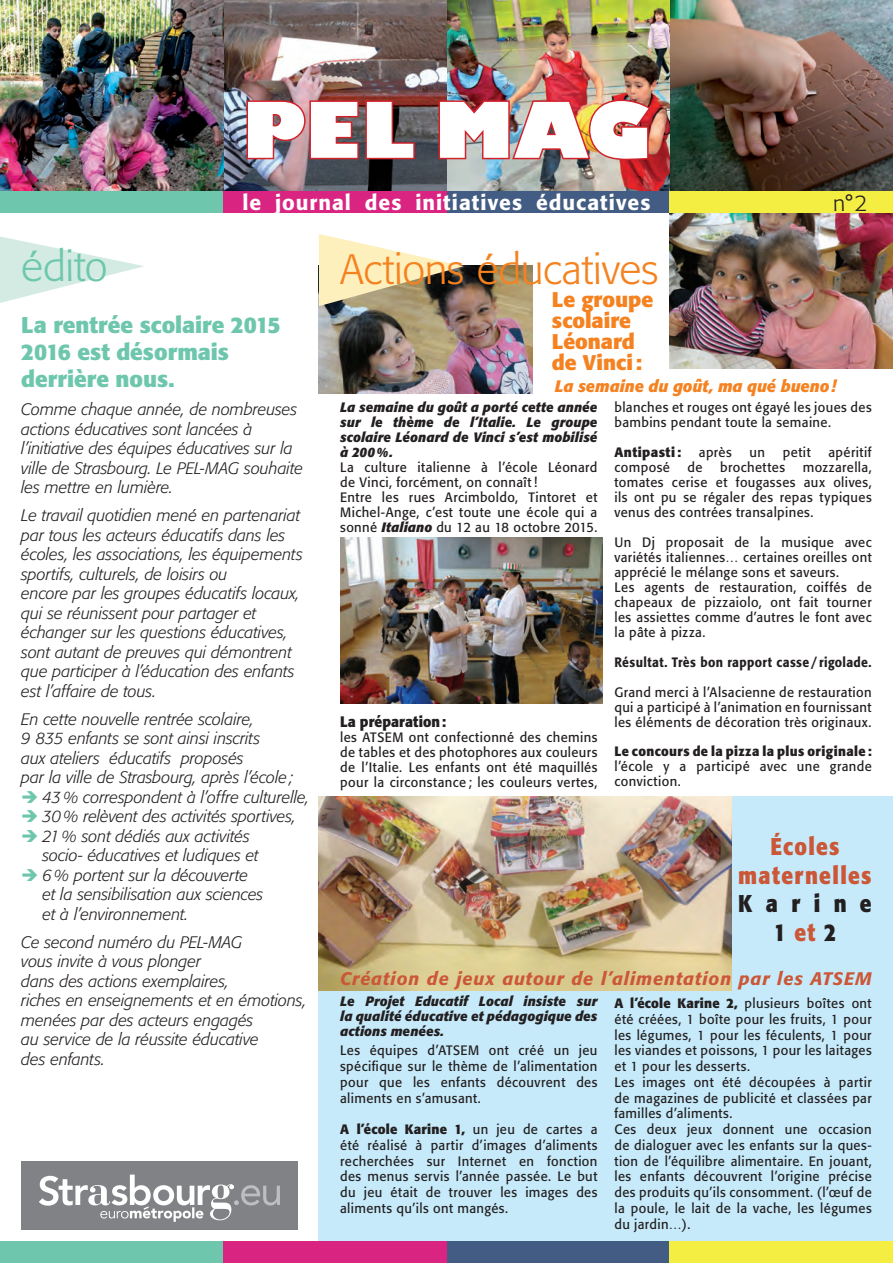
<style>
.page{position:relative;width:893px;height:1263px;background:#fff}
.page>*{position:absolute;margin:0;border:0;box-sizing:border-box;transform-origin:0 0}
.t1{font:800 75px "Gill Sans";letter-spacing:.01em;color:#fff}
.t2{font:300 42px "Formata";letter-spacing:-.005em;color:#f58220}
.t3{font:300 42px "Formata";letter-spacing:-.005em;color:#6ec7ad}
.t4{font:700 24px/28.5px "Formata";letter-spacing:.06em;color:#cb5737;text-align:center;scale:.87 1}
.t5{font:700 24px/28.5px "Formata";letter-spacing:.635em;color:#231f20;text-align:center;scale:.87 1}
.t6{font:700 22.5px/27px "Formata";color:#6ec7ad}
.t7{font:300 22.5px "Formata";color:#231f20}
.t8{font:500 21px "Formata";letter-spacing:.05em;color:#fff}
.t9{font:700 21px/21px "Formata";color:#f58220}
.t10{font:italic 500 18px "Formata";letter-spacing:.05em;color:#cb5737}
.t11{font:italic 300 16.5px/19.5px "Formata";letter-spacing:-.005em;color:#231f20}
.t12{font:italic 700 16.5px "Formata";color:#f58220;scale:.96 1}
.t13{font:700 15px "Formata";letter-spacing:.01em;color:#231f20;scale:.92 1}
.t14{font:13.5px/15.8px "Formata";letter-spacing:.03em;color:#231f20;scale:.96 1}
.t15{font:italic 700 13.5px/15px "Formata";letter-spacing:.01em;color:#231f20;text-align:justify;scale:.96 1}
.t16{font:500 13.5px "Formata";letter-spacing:.03em;color:#231f20;scale:.9 1}
.t17{font:700 13.5px "Formata";letter-spacing:.03em;color:#231f20;scale:.94 1}
.t18{font:700 13.5px "Formata";letter-spacing:.03em;color:#231f20;scale:.96 1}
.s1{color:#6ec7ad}
.s2{font-weight:700;font-style:italic}
.s3{color:#cb5737}
.s4{font-weight:700}
</style>
<div class="page">
<div style="left:319px;top:796px;width:574px;height:467px;background:#c6eafa"></div>
<svg style="left:0;top:236px;width:144px;height:67px"></svg>
<div style="left:21px;top:1161px;width:277px;height:68px;background:#808285"></div>
<svg style="left:39px;top:1174px;width:241px;height:48px"></svg>
<img style="left:319px;top:796px;width:412px;height:195px">
<img style="left:319px;top:266px;width:213px;height:127px">
<img style="left:670px;top:213px;width:223px;height:155px">
<img style="left:340px;top:538px;width:263px;height:166px">
<div style="left:446px;top:1242px;width:224px;height:21px;background:#425c83"></div>
<div style="left:0;top:1242px;width:223px;height:21px;background:#6ec7ad"></div>
<div style="left:223px;top:1242px;width:223px;height:21px;background:#d92581"></div>
<div style="left:670px;top:1242px;width:223px;height:21px;background:#f4ed42"></div>
<img style="left:0;top:0;width:893px;height:191px">
<div style="left:446px;top:191px;width:224px;height:22px;background:#425c83"></div>
<div style="left:0;top:191px;width:223px;height:22px;background:#6ec7ad"></div>
<div style="left:223px;top:191px;width:223px;height:22px;background:#d92581"></div>
<div style="left:670px;top:191px;width:223px;height:22px;background:#f4ed42"></div>
<img style="left:245px;top:99px;width:171px;height:62px">
<img style="left:437px;top:98px;width:216px;height:64px">
<svg style="left:319px;top:234px;width:144px;height:72px"></svg>
<h2 class="t3" style="left:21px;top:242px;width:88px">édito</h2>
<h1 class="t1" style="left:242px;top:83px;width:410px">PEL MAG</h1>
<h3 class="t8" style="left:242px;top:190px;width:410px">le journal des initiatives éducatives</h3>
<h3 class="t7" style="left:833px;top:190px;width:36px">n°2</h3>
<h2 class="t2" style="left:340px;top:244px;width:320px">Actions éducatives</h2>
<h3 class="t7" style="left:833px;top:187px;width:36px">n°0</h3>
<h3 class="t6" style="left:21px;top:312px;width:261px">La rentrée scolaire 2015<br>2016 est désormais derrière nous.</h3>
<p class="t11" style="left:21px;top:400px;width:283px">Comme chaque année, de nombreuses actions éducatives sont lancées à l’initiative des équipes éducatives sur la ville de Strasbourg. Le PEL-MAG souhaite les mettre en lumière.</p>
<p class="t11" style="left:21px;top:506px;width:283px">Le travail quotidien mené en partenariat par tous les acteurs éducatifs dans les écoles, les associations, les équipements sportifs, culturels, de loisirs ou<br>encore par les groupes éducatifs locaux, qui se réunissent pour partager et échanger sur les questions éducatives, sont autant de preuves qui démontrent que participer à l’éducation des enfants est l’affaire de tous.</p>
<p class="t11" style="left:21px;top:709px;width:274px">En cette nouvelle rentrée scolaire,<br>9 835 enfants se sont ainsi inscrits<br>aux ateliers éducatifs proposés<br>par la ville de Strasbourg, après l’école ;</p>
<p class="t11" style="left:21px;top:787px;width:289px"><span class="s1">➔</span> 43 % correspondent à l’offre culturelle,</p>
<p class="t11" style="left:21px;top:807px;width:276px"><span class="s1">➔</span> 30 % relèvent des activités sportives,</p>
<p class="t11" style="left:43px;top:826px;width:218px;text-indent:-21px"><span class="s1">➔</span> 21 % sont dédiés aux activités socio- éducatives et ludiques et</p>
<p class="t11" style="left:43px;top:865px;width:222px;text-indent:-21px"><span class="s1">➔</span> 6 % portent sur la découverte et la sensibilisation aux sciences et à l’environnement.</p>
<p class="t11" style="left:21px;top:932px;width:287px">Ce second numéro du PEL-MAG<br>vous invite à vous plonger<br>dans des actions exemplaires,<br>riches en enseignements et en émotions, menées par des acteurs engagés<br>au service de la réussite éducative<br>des enfants.</p>
<h3 class="t9" style="left:552px;top:289px;width:103px">Le groupe scolaire<br>Léonard de Vinci :</h3>
<p class="t12" style="left:555px;top:376px;width:294px">La semaine du goût, ma qué bueno !</p>
<p class="t15" style="left:340px;top:400px;width:270px">La semaine du goût a porté cette année sur le thème de l’Italie. Le groupe scolaire Léonard de Vinci s’est mobilisé à 200 %.</p>
<p class="t14" style="left:340px;top:460px;width:270px;line-height:15px">La culture italienne à l’école Léonard de Vinci, forcément, on connaît !<br>Entre les rues Arcimboldo, Tintoret et Michel-Ange, c’est toute une école qui a sonné <span class="s2">Italiano</span> du 12 au 18 octobre 2015.</p>
<p class="t13" style="left:340px;top:712px;width:117px">La préparation :</p>
<p class="t14" style="left:340px;top:730px;width:269px;line-height:15px;text-align:justify">les ATSEM ont confectionné des chemins de tables et des photophores aux couleurs de l’Italie. Les enfants ont été maquillés pour la circonstance ; les couleurs vertes,</p>
<p class="t14" style="left:614px;top:400px;width:269px;line-height:15px">blanches et rouges ont égayé les joues des bambins pendant toute la semaine.</p>
<p class="t18" style="left:614px;top:444px;width:71px">Antipasti :</p>
<p class="t14" style="left:699px;top:444px;width:36px">après</p>
<p class="t14" style="left:750px;top:444px;width:18px">un</p>
<p class="t14" style="left:783px;top:444px;width:31px">petit</p>
<p class="t14" style="left:828px;top:444px;width:47px">apéritif</p>
<p class="t14" style="left:614px;top:459px;width:59px">composé</p>
<p class="t14" style="left:688px;top:459px;width:17px">de</p>
<p class="t14" style="left:720px;top:459px;width:69px">brochettes</p>
<p class="t14" style="left:614px;top:460px;width:269px;line-height:15px;text-align:justify;text-indent:188px">mozzarella, tomates cerise et fougasses aux olives, ils ont pu se régaler des repas typiques venus des contrées transalpines.</p>
<p class="t14" style="left:614px;top:535px;width:269px;line-height:15px">Un Dj proposait de la musique avec variétés italiennes… certaines oreilles ont apprécié le mélange sons et saveurs.<br>Les agents de restauration, coiffés de chapeaux de pizzaiolo, ont fait tourner les assiettes comme d’autres le font avec la pâte à pizza.</p>
<p class="t16" style="left:614px;top:654px;width:287px">Résultat. Très bon rapport casse / rigolade.</p>
<p class="t14" style="left:614px;top:685px;width:269px;line-height:15px;text-align:justify">Grand merci à l’Alsacienne de restauration qui a participé à l’animation en fournissant les éléments de décoration très originaux.</p>
<p class="t17" style="left:614px;top:743px;width:275px">Le concours de la pizza la plus originale :</p>
<p class="t14" style="left:614px;top:759px;width:269px;line-height:15px">l’école y a participé avec une grande conviction.</p>
<h3 class="t4" style="left:738px;top:832px;width:155px">Écoles maternelles</h3>
<h3 class="t5" style="left:738px;top:889px;width:155px">Karine<br>1<span class="s3">et</span>2</h3>
<h3 class="t10" style="left:340px;top:968px;width:533px">Création de jeux autour de l’alimentation par les ATSEM</h3>
<p class="t15" style="left:340px;top:994px;width:269px">Le Projet Educatif Local insiste sur la qualité éducative et pédagogique des actions menées.</p>
<p class="t14" style="left:340px;top:1043px;width:269px;text-align:justify">Les équipes d’ATSEM ont créé un jeu spécifique sur le thème de l’alimentation pour que les enfants découvrent des aliments en s’amusant.</p>
<p class="t14" style="left:340px;top:1121px;width:269px;text-align:justify"><span class="s4">A l’école Karine 1,</span> un jeu de cartes a été réalisé à partir d’images d’aliments recherchées sur Internet en fonction des menus servis l’année passée. Le but du jeu était de trouver les images des aliments qu’ils ont mangés.</p>
<p class="t14" style="left:614px;top:995px;width:269px"><span class="s4">A l’école Karine 2,</span> plusieurs boîtes ont été créées, 1 boîte pour les fruits, 1 pour les légumes, 1 pour les féculents, 1 pour les viandes et poissons, 1 pour les laitages et 1 pour les desserts.<br>Les images ont été découpées à partir de magazines de publicité et classées par familles d’aliments.<br>Ces deux jeux donnent une occasion de dialoguer avec les enfants sur la ques&shy;tion de l’équilibre alimentaire. En jouant, les enfants découvrent l’origine précise des produits qu’ils consomment. (l’œuf de la poule, le lait de la vache, les légumes du jardin…).</p>
</div>
